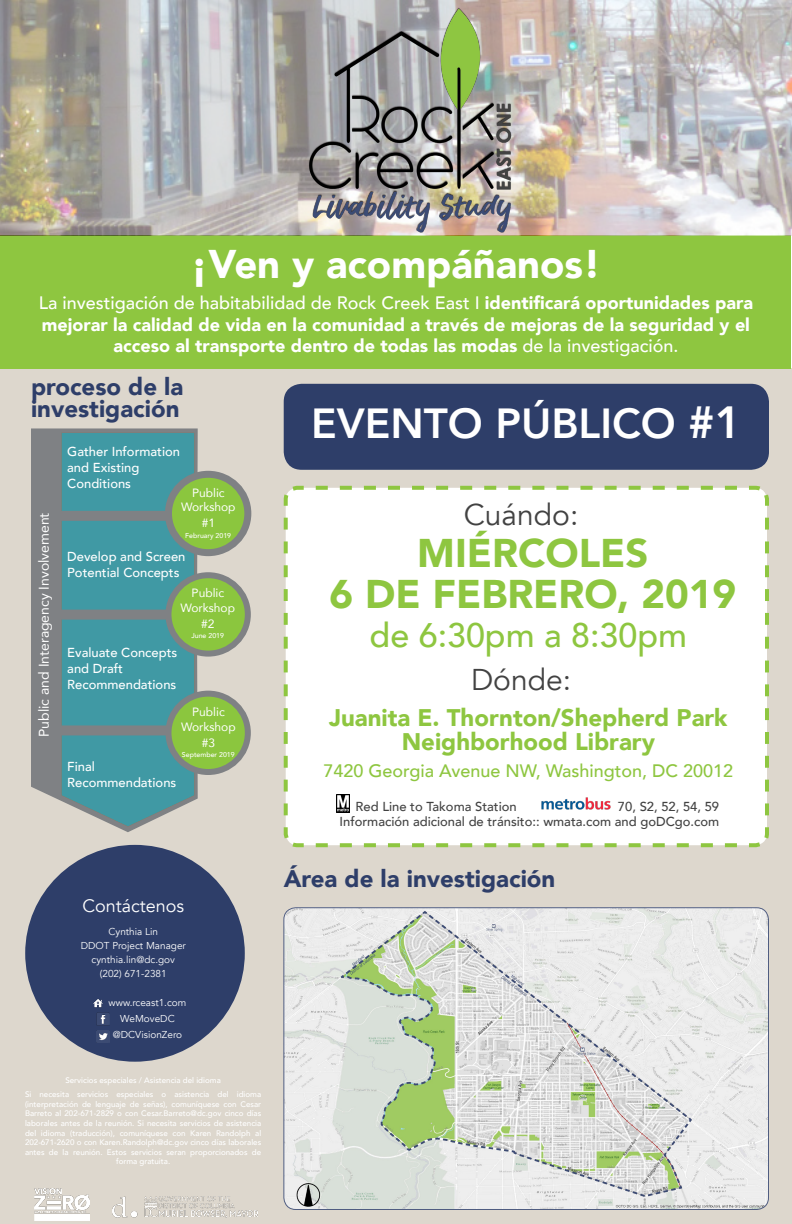
<style>
.page{position:relative;width:792px;height:1224px;background:#fff}
.page>*{position:absolute;margin:0;border:0;box-sizing:border-box;transform-origin:0 0}
.t1{font:800 42px "Avenir";color:#fff}
.t2{font:900 40px "Avenir";color:#8ec640}
.t3{font:900 40px "Avenir";color:#fff}
.t4{font:500 34px "Avenir";color:#8ec640}
.t5{font:30px "Avenir";color:#424242}
.t6{font:900 24px/24px "Avenir";color:#8ec640;text-align:center}
.t7{font:900 24px "Avenir";color:#2e3e69}
.t8{font:900 18px/21.6px "Avenir";color:#fff;text-align:center}
.t9{font:500 18px "Avenir";color:#8ec640}
.t10{font:18px "Avenir";color:#fff}
.t11{font:14px "Avenir";color:#fff}
.t12{font:500 13px/15.6px "Avenir";color:#fff}
.t13{font:500 13px "Avenir";color:#424242}
.t14{font:12px "Avenir";color:#fff}
.t15{font:10px "Avenir";color:#fff}
.Footnote{font:500 8px/9.6px "Avenir";color:#fff;text-align:center}
.t16{font:500 7px "Avenir";color:#fff}
.s1{font-weight:500}
.s2{font-size:45px}
</style>
<div class="page">
<div style="left:0;top:369px;width:792px;height:855px;background:#ddd7cd"></div>
<div style="left:25px;top:845px;width:220px;height:217px;background:#2e3e69;border-radius:50%"></div>
<div style="left:284px;top:384px;width:485px;height:86px;background:#2e3e69;border-radius:18px"></div>
<div style="left:283px;top:485px;width:486px;height:363px;background:#fff"></div>
<div style="left:0;top:236px;width:791px;height:133px;background:#8ec640"></div>
<img style="left:285px;top:909px;width:483px;height:301px">
<div style="left:283px;top:907px;width:486px;height:303px;border:1px solid #505d81;border-radius:12px"></div>
<img style="left:93px;top:999px;width:10px;height:9px">
<img style="left:0;top:0;width:792px;height:236px">
<svg style="left:97px;top:1013px;width:13px;height:30px"></svg>
<img style="left:297px;top:3px;width:226px;height:233px">
<img style="left:336px;top:795px;width:14px;height:17px">
<img style="left:541px;top:798px;width:69px;height:11px">
<svg style="left:31px;top:428px;width:167px;height:404px;background:#8d8d8e"></svg>
<div style="left:61px;top:433px;width:133px;height:393px;background:#4099a4"></div>
<div style="left:61px;top:511px;width:109px;height:10px;background:#7f8184"></div>
<div style="left:58px;top:610px;width:112px;height:10px;background:#7f8184"></div>
<div style="left:58px;top:725px;width:112px;height:10px;background:#7f8184"></div>
<div style="left:168px;top:474px;width:80px;height:79px;background:#8bc63e;border-radius:50%"></div>
<div style="left:165px;top:471px;width:86px;height:85px;border:7px solid #7f8184;border-radius:50%"></div>
<div style="left:168px;top:575px;width:80px;height:79px;background:#8bc63e;border-radius:50%"></div>
<div style="left:165px;top:572px;width:86px;height:85px;border:6px solid #7f8184;border-radius:50%"></div>
<div style="left:168px;top:694px;width:80px;height:78px;background:#8bc63e;border-radius:50%"></div>
<div style="left:165px;top:691px;width:86px;height:84px;border:6px solid #7f8184;border-radius:50%"></div>
<img style="left:34px;top:1188px;width:55px;height:33px">
<img style="left:113px;top:1197px;width:144px;height:21px">
<p class="t3" style="left:191px;top:230px;width:412px">¡Ven y acompáñanos!</p>
<p class="t8" style="left:39px;top:291px;width:716px"><span class="s1">La investigación de habitabilidad de Rock Creek East I</span> identificará oportunidades para mejorar la calidad de vida en la comunidad a través de mejoras de la seguridad y el acceso al transporte dentro de todas las modas <span class="s1">de la investigación.</span></p>
<p class="t7" style="left:31px;top:366px;width:154px">proceso de la</p>
<p class="t7" style="left:31px;top:388px;width:150px">investigación</p>
<h3 class="t11" style="left:33px;top:737px;width:226px;rotate:-90deg">Public and Interagency Involvement</h3>
<p class="t12" style="left:67px;top:443px;width:114px">Gather Information and Existing<br>Conditions</p>
<p class="t14" style="left:192px;top:483px;width:34px">Public</p>
<p class="t14" style="left:181px;top:497px;width:56px">Workshop</p>
<p class="t14" style="left:202px;top:513px;width:15px">#1</p>
<p class="t16" style="left:185px;top:529px;width:47px">February 2019</p>
<p class="t12" style="left:67px;top:547px;width:120px;line-height:16px">Develop and Screen<br>Potential Concepts</p>
<p class="t14" style="left:192px;top:583px;width:34px">Public</p>
<p class="t14" style="left:181px;top:598px;width:56px">Workshop</p>
<p class="t14" style="left:201px;top:614px;width:15px">#2</p>
<p class="t16" style="left:191px;top:630px;width:34px">June 2019</p>
<p class="t12" style="left:67px;top:644px;width:112px">Evaluate Concepts and Draft<br>Recommendations</p>
<p class="t14" style="left:192px;top:703px;width:34px">Public</p>
<p class="t14" style="left:181px;top:717px;width:56px">Workshop</p>
<p class="t14" style="left:202px;top:733px;width:15px">#3</p>
<p class="t16" style="left:182px;top:748px;width:54px">September 2019</p>
<p class="t12" style="left:67px;top:758px;width:111px">Final<br>Recommendations</p>
<p class="t10" style="left:82px;top:895px;width:103px">Contáctenos</p>
<p class="t15" style="left:109px;top:926px;width:51px">Cynthia Lin</p>
<p class="t15" style="left:81px;top:940px;width:107px">DDOT Project Manager</p>
<p class="t15" style="left:92px;top:954px;width:85px">cynthia.lin@dc.gov</p>
<p class="t15" style="left:100px;top:968px;width:68px">(202) 671-2381</p>
<p class="t15" style="left:109px;top:997px;width:79px">www.rceast1.com</p>
<p class="t15" style="left:120px;top:1013px;width:56px">WeMoveDC</p>
<p class="t15" style="left:113px;top:1029px;width:71px">@DCVisionZero</p>
<p class="Footnote" style="left:65px;top:1075px;width:157px">Servicios especiales / Asistencia del idioma</p>
<p class="Footnote" style="left:25px;top:1089px;width:238px">Si necesita servicios especiales o asistencia del idioma (interpretación de lenguaje de señas), comuníquese con Cesar Barreto al 202-671-2829 o con Cesar.Barreto@dc.gov cinco días laborales antes de la reunión. Si necesita servicios de asistencia del idioma (traducción), comuníquese con Karen Randolph al 202-671-2620 o con Karen.Randolph@dc.gov cinco días laborales antes de la reunión. Estos servicios seran proporcionados de forma gratuita.</p>
<p class="t1" style="left:311px;top:391px;width:432px">EVENTO PÚBLICO <span class="s2">#1</span></p>
<p class="t5" style="left:464px;top:497px;width:116px">Cuándo:</p>
<p class="t2" style="left:417px;top:519px;width:233px">MIÉRCOLES</p>
<p class="t2" style="left:330px;top:560px;width:408px">6 DE FEBRERO, 2019</p>
<p class="t4" style="left:370px;top:606px;width:319px">de 6:30pm a 8:30pm</p>
<p class="t5" style="left:471px;top:662px;width:102px">Dónde:</p>
<p class="t6" style="left:329px;top:705px;width:400px">Juanita E. Thornton/Shepherd Park<br>Neighborhood Library</p>
<p class="t9" style="left:324px;top:755px;width:411px">7420 Georgia Avenue NW, Washington, DC 20012</p>
<p class="t13" style="left:356px;top:795px;width:163px">Red Line to Takoma Station</p>
<p class="t13" style="left:618px;top:795px;width:103px">70, S2, 52, 54, 59</p>
<p class="t13" style="left:340px;top:811px;width:381px">Información adicional de tránsito:: wmata.com and goDCgo.com</p>
<p class="t7" style="left:284px;top:858px;width:273px">Área de la investigación</p>
</div>
